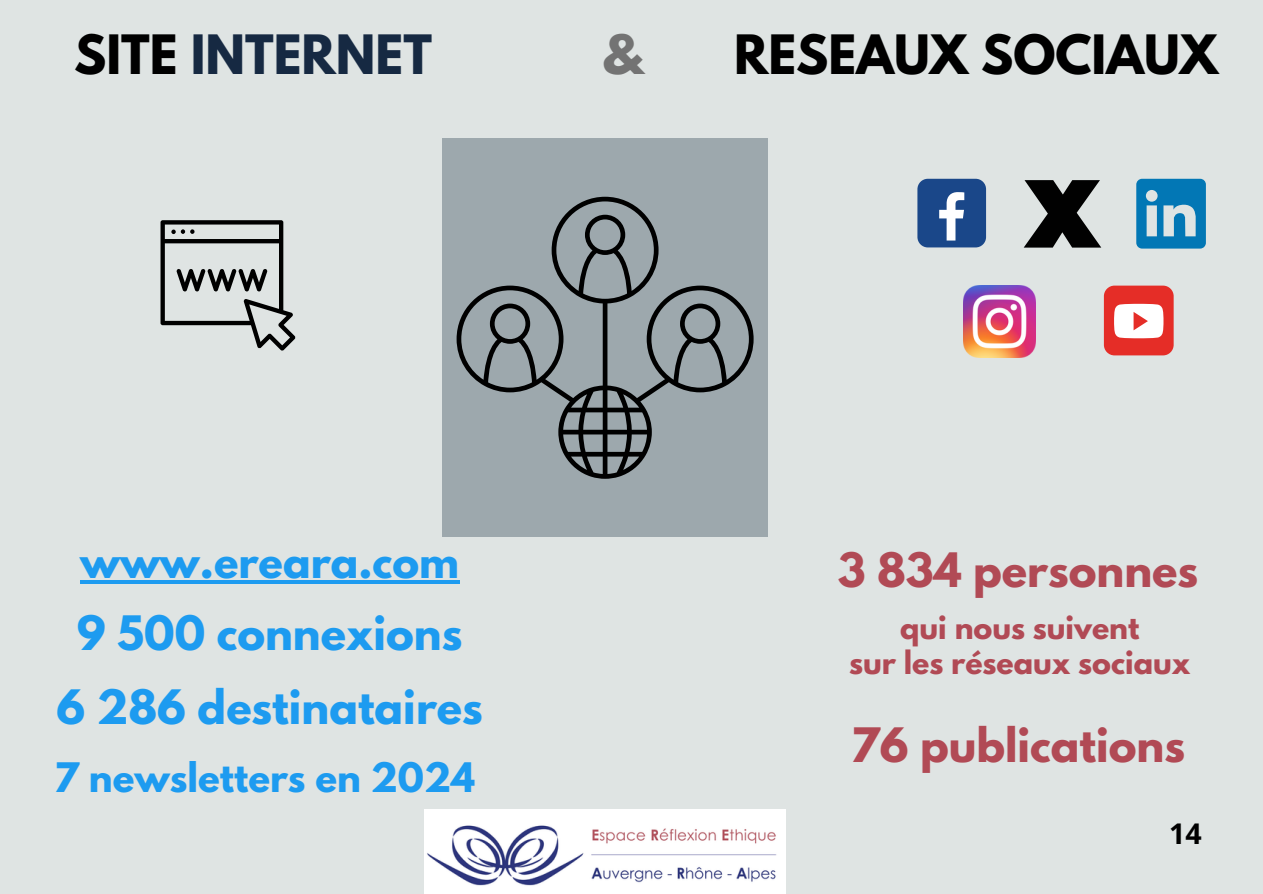
<style>
.page{position:relative;width:1263px;height:894px;background:#fff}
.page>*{position:absolute;margin:0;border:0;box-sizing:border-box;transform-origin:0 0}
.t1{font:700 48px "League Spartan";color:#000}
.t2{font:700 48px "League Spartan";color:#162942}
.t3{font:700 48px "League Spartan";color:#737373}
.t4{font:700 42px/74.2px "League Spartan";color:#1d9bf0;text-align:center}
.t5{font:700 42px "League Spartan";color:#b14a55}
.t6{font:700 40.5px "League Spartan";color:#1d9bf0}
.t7{font:700 36px "League Spartan";color:#1d9bf0}
.t8{font:700 28.5px "League Spartan";color:#b14a55}
.t9{font:700 28.5px "Open Sans";color:#000}
.s1{color:#000}
</style>
<div class="page">
<div style="left:0;top:0;width:1263px;height:893px;background:#dfe4e3"></div>
<svg style="left:161px;top:220px;width:134px;height:131px"></svg>
<div style="left:442px;top:138px;width:325px;height:399px;background:#9da8ad"></div>
<div style="left:917px;top:179px;width:69px;height:68px;background:#1a4789;border-radius:10px"></div>
<svg style="left:939px;top:192px;width:25px;height:48px"></svg>
<img style="left:964px;top:285px;width:72px;height:72px">
<svg style="left:1136px;top:179px;width:70px;height:69px"></svg>
<svg style="left:457px;top:197px;width:297px;height:281px"></svg>
<div style="left:1104px;top:285px;width:70px;height:70px;background:#e52d27;border-radius:11px"></div>
<svg style="left:1114px;top:304px;width:49px;height:34px;background:#fbe6e5"></svg>
<img style="left:424px;top:809px;width:361px;height:84px">
<svg style="left:1024px;top:180px;width:77px;height:67px"></svg>
<hr style="left:80px;top:580px;width:379px;height:3px;background:#1d9bf0">
<h1 class="t2" style="left:74px;top:31px;width:359px"><span class="s1">SITE</span> INTERNET</h1>
<h1 class="t3" style="left:602px;top:31px;width:41px">&amp;</h1>
<h1 class="t1" style="left:734px;top:31px;width:485px">RESEAUX SOCIAUX</h1>
<p class="t6" style="left:80px;top:541px;width:380px">www.ereara.com</p>
<p class="t4" style="left:56px;top:601px;width:428px">9 500 connexions<br>6 286 destinataires</p>
<p class="t7" style="left:54px;top:759px;width:422px">7 newsletters en 2024</p>
<p class="t5" style="left:838px;top:549px;width:362px">3 834 personnes</p>
<p class="t8" style="left:900px;top:613px;width:241px">qui nous suivent</p>
<p class="t8" style="left:849px;top:648px;width:343px">sur les réseaux sociaux</p>
<p class="t5" style="left:851px;top:723px;width:336px">76 publications</p>
<p class="t9" style="left:1169px;top:813px;width:34px">14</p>
</div>
